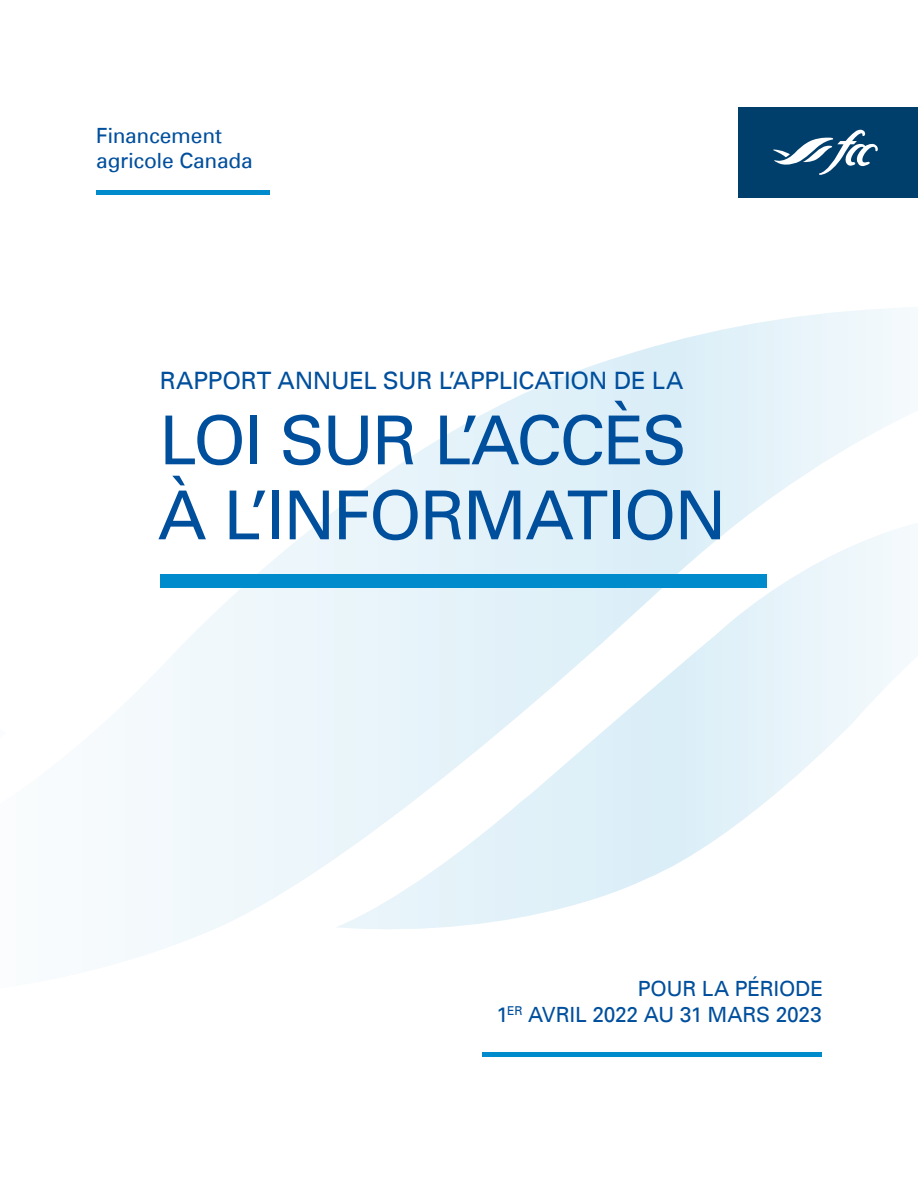
<style>
.page{position:relative;width:918px;height:1188px;background:#fff}
.page>*{position:absolute;margin:0;border:0;box-sizing:border-box;transform-origin:0 0}
.t1{font:67.5px/75px "Univers";letter-spacing:-.03em;color:#004f9d}
.t2{font:24px "Univers";letter-spacing:-.01em;color:#004f9d}
.t3{font:21px/25.2px "Univers";letter-spacing:-.01em;color:#004f9d}
</style>
<div class="page">
<svg style="left:125px;top:308px;width:785px;height:653px"></svg>
<div style="left:160px;top:574px;width:607px;height:14px;background:#008ccc"></div>
<hr style="left:483px;top:1052px;width:339px;height:4px;background:#008ccc">
<div style="left:739px;top:107px;width:177px;height:90px;background:#003e6b"></div>
<svg style="left:773px;top:130px;width:105px;height:45px"></svg>
<hr style="left:96px;top:190px;width:173px;height:4px;background:#008ccc">
<p class="t3" style="left:96px;top:123px;width:158px">Financement agricole Canada</p>
<p class="t2" style="left:160px;top:366px;width:525px">RAPPORT ANNUEL SUR L’APPLICATION DE LA</p>
<p class="t1" style="left:158px;top:402px;width:570px">LOI SUR L’ACCÈS<br>À L’INFORMATION</p>
<p class="t3" style="left:638px;top:976px;width:187px">POUR LA PÉRIODE</p>
<p class="t3" style="left:496px;top:1001px;width:327px">1<sup>ER</sup> AVRIL 2022 AU 31 MARS 2023</p>
</div>
